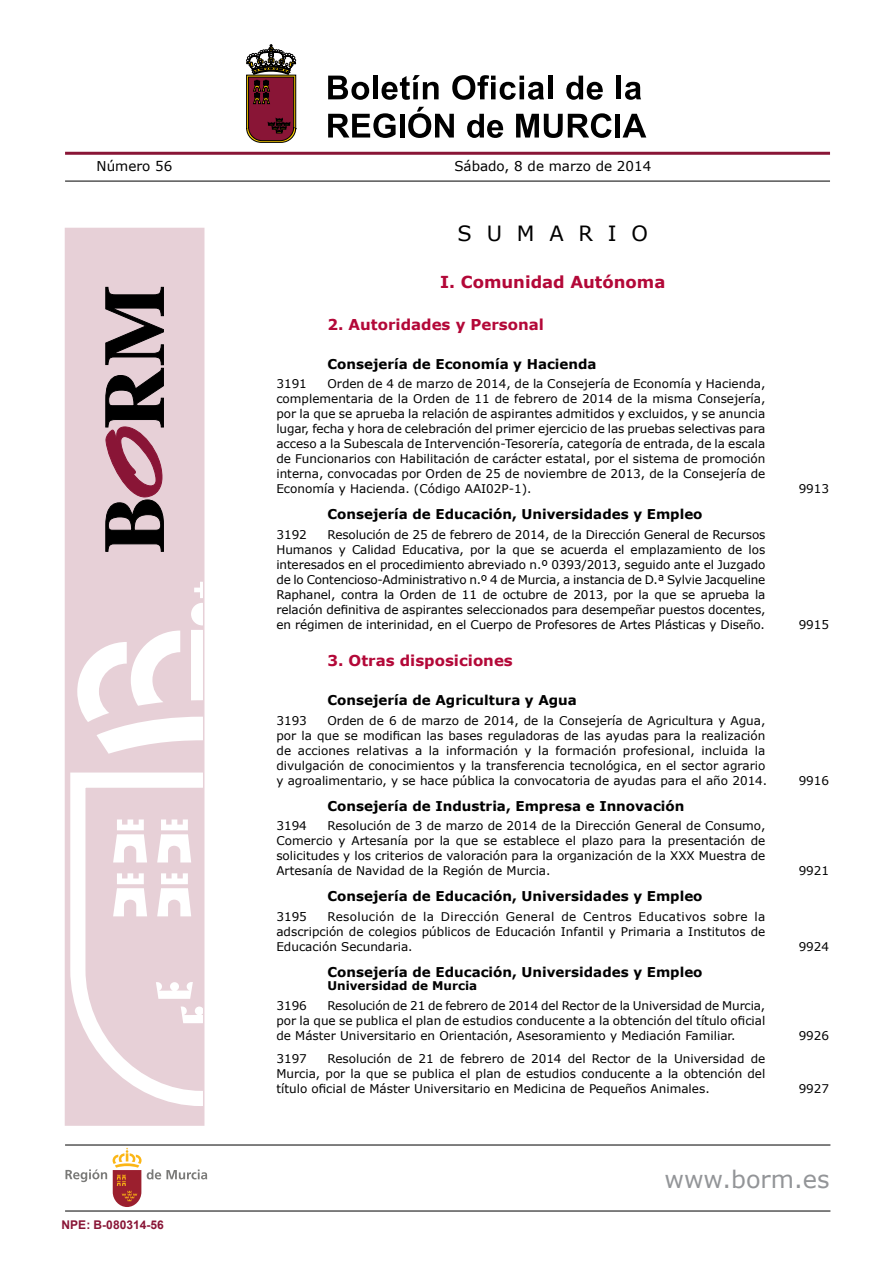
<style>
.page{position:relative;width:893px;height:1263px;background:#fff}
.page>*{position:absolute;margin:0;border:0;box-sizing:border-box;transform-origin:0 0}
.t1{font:24px "Verdana";color:#939598}
.t2{font:21px "Verdana";color:#000}
.t3{font:700 16.5px "Verdana";color:#b30838}
.t4{font:700 15px "Verdana";color:#b30838}
.t5{font:700 13.5px "Verdana";color:#000}
.t6{font:13.5px "Verdana";color:#000}
.t7{font:12px/15px "Verdana";color:#000;text-align:justify}
.t8{font:700 12px "Verdana";color:#000}
.t9{font:700 12px "Arial";color:#891536}
</style>
<div class="page">
<hr style="left:65px;top:152px;width:765px;height:3px;background:#891536">
<svg style="left:328px;top:113px;width:68px;height:25px"></svg>
<div style="left:400px;top:114px;width:5px;height:24px;background:#000"></div>
<svg style="left:408px;top:107px;width:46px;height:31px"></svg>
<svg style="left:467px;top:114px;width:36px;height:24px"></svg>
<svg style="left:516px;top:113px;width:96px;height:25px"></svg>
<hr style="left:616px;top:114px;width:4px;height:24px;background:#000">
<svg style="left:622px;top:114px;width:24px;height:24px"></svg>
<svg style="left:328px;top:76px;width:41px;height:24px"></svg>
<div style="left:373px;top:76px;width:5px;height:23px;background:#000"></div>
<svg style="left:382px;top:75px;width:57px;height:25px"></svg>
<svg style="left:452px;top:75px;width:92px;height:25px"></svg>
<div style="left:548px;top:76px;width:5px;height:23px;background:#000"></div>
<svg style="left:566px;top:76px;width:37px;height:24px"></svg>
<hr style="left:617px;top:76px;width:4px;height:23px;background:#000">
<svg style="left:625px;top:82px;width:16px;height:18px"></svg>
<hr style="left:65px;top:181px;width:765px;height:1px;background:#000">
<div style="left:65px;top:228px;width:139px;height:897px;background:#e7d0d7"></div>
<svg style="left:70px;top:772px;width:131px;height:334px"></svg>
<svg style="left:156px;top:958px;width:45px;height:90px"></svg>
<svg style="left:113px;top:819px;width:78px;height:97px"></svg>
<svg style="left:77px;top:582px;width:124px;height:172px"></svg>
<svg style="left:105px;top:287px;width:59px;height:265px"></svg>
<svg style="left:246px;top:45px;width:50px;height:98px;background:#7a4245"></svg>
<hr style="left:65px;top:1144px;width:765px;height:1px;background:#000">
<svg style="left:113px;top:1148px;width:94px;height:59px"></svg>
<svg style="left:65px;top:1169px;width:42px;height:13px"></svg>
<hr style="left:65px;top:1210px;width:765px;height:1px;background:#000">
<p class="t6" style="left:97px;top:157px;width:77px">Número 56</p>
<p class="t6" style="left:454px;top:157px;width:198px">Sábado, 8 de marzo de 2014</p>
<h2 class="t2" style="left:458px;top:219px;width:192px">S U M A R I O</h2>
<h3 class="t3" style="left:440px;top:270px;width:227px">I. Comunidad Autónoma</h3>
<p class="t4" style="left:327px;top:314px;width:218px">2. Autoridades y Personal</p>
<p class="t5" style="left:327px;top:354px;width:271px">Consejería de Economía y Hacienda</p>
<p class="t7" style="left:276px;top:376px;width:491px;text-indent:51px">Orden de 4 de marzo de 2014, de la Consejería de Economía y Hacienda, complementaria de la Orden de 11 de febrero de 2014 de la misma Consejería, por la que se aprueba la relación de aspirantes admitidos y excluidos, y se anuncia lugar, fecha y hora de celebración del primer ejercicio de las pruebas selectivas para acceso a la Subescala de Intervención-Tesorería, categoría de entrada, de la escala de Funcionarios con Habilitación de carácter estatal, por el sistema de promoción interna, convocadas por Orden de 25 de noviembre de 2013, de la Consejería de Economía y Hacienda. (Código AAI02P-1).</p>
<p class="t7" style="left:276px;top:376px;width:32px">3191</p>
<p class="t5" style="left:327px;top:505px;width:377px">Consejería de Educación, Universidades y Empleo</p>
<p class="t7" style="left:276px;top:526px;width:491px;text-indent:51px">Resolución de 25 de febrero de 2014, de la Dirección General de Recursos Humanos y Calidad Educativa, por la que se acuerda el emplazamiento de los interesados en el procedimiento abreviado n.º 0393/2013, seguido ante el Juzgado de lo Contencioso-Administrativo n.º 4 de Murcia, a instancia de D.ª Sylvie Jacqueline Raphanel, contra la Orden de 11 de octubre de 2013, por la que se aprueba la relación definitiva de aspirantes seleccionados para desempeñar puestos docentes, en régimen de interinidad, en el Cuerpo de Profesores de Artes Plásticas y Diseño.</p>
<p class="t7" style="left:276px;top:526px;width:32px">3192</p>
<p class="t4" style="left:327px;top:650px;width:187px">3. Otras disposiciones</p>
<p class="t5" style="left:327px;top:691px;width:251px">Consejería de Agricultura y Agua</p>
<p class="t7" style="left:276px;top:712px;width:492px;text-align:left;text-indent:51px">Orden de 6 de marzo de 2014, de la Consejería de Agricultura y Agua, por la que se modifican las bases reguladoras de las ayudas para la realización de acciones relativas a la información y la formación profesional, incluida la divulgación de conocimientos y la transferencia tecnológica, en el sector agrario y agroalimentario, y se hace pública la convocatoria de ayudas para el año 2014.</p>
<p class="t7" style="left:276px;top:712px;width:32px">3193</p>
<p class="t5" style="left:327px;top:796px;width:358px">Consejería de Industria, Empresa e Innovación</p>
<p class="t7" style="left:276px;top:818px;width:490px;text-indent:51px">Resolución de 3 de marzo de 2014 de la Dirección General de Consumo, Comercio y Artesanía por la que se establece el plazo para la presentación de solicitudes y los criterios de valoración para la organización de la XXX Muestra de Artesanía de Navidad de la Región de Murcia.</p>
<p class="t7" style="left:276px;top:818px;width:32px">3194</p>
<p class="t5" style="left:327px;top:887px;width:377px">Consejería de Educación, Universidades y Empleo</p>
<p class="t7" style="left:276px;top:909px;width:490px;text-indent:51px">Resolución de la Dirección General de Centros Educativos sobre la adscripción de colegios públicos de Educación Infantil y Primaria a Institutos de Educación Secundaria.</p>
<p class="t7" style="left:276px;top:909px;width:32px">3195</p>
<p class="t5" style="left:327px;top:962px;width:377px">Consejería de Educación, Universidades y Empleo</p>
<p class="t8" style="left:327px;top:977px;width:151px">Universidad de Murcia</p>
<p class="t7" style="left:276px;top:998px;width:490px;text-indent:51px">Resolución de 21 de febrero de 2014 del Rector de la Universidad de Murcia, por la que se publica el plan de estudios conducente a la obtención del título oficial de Máster Universitario en Orientación, Asesoramiento y Mediación Familiar.</p>
<p class="t7" style="left:276px;top:998px;width:32px">3196</p>
<p class="t7" style="left:276px;top:1051px;width:490px;text-indent:51px">Resolución de 21 de febrero de 2014 del Rector de la Universidad de Murcia, por la que se publica el plan de estudios conducente a la obtención del título oficial de Máster Universitario en Medicina de Pequeños Animales.</p>
<p class="t7" style="left:276px;top:1051px;width:32px">3197</p>
<p class="t7" style="left:799px;top:481px;width:32px">9913</p>
<p class="t7" style="left:799px;top:616px;width:32px">9915</p>
<p class="t7" style="left:799px;top:772px;width:32px">9916</p>
<p class="t7" style="left:799px;top:863px;width:32px">9921</p>
<p class="t7" style="left:799px;top:939px;width:32px">9924</p>
<p class="t7" style="left:799px;top:1028px;width:32px">9926</p>
<p class="t7" style="left:799px;top:1081px;width:32px">9927</p>
<p class="t9" style="left:62px;top:1217px;width:104px">NPE: B-080314-56</p>
<h1 class="t1" style="left:664px;top:1164px;width:167px">www.borm.es</h1>
</div>
